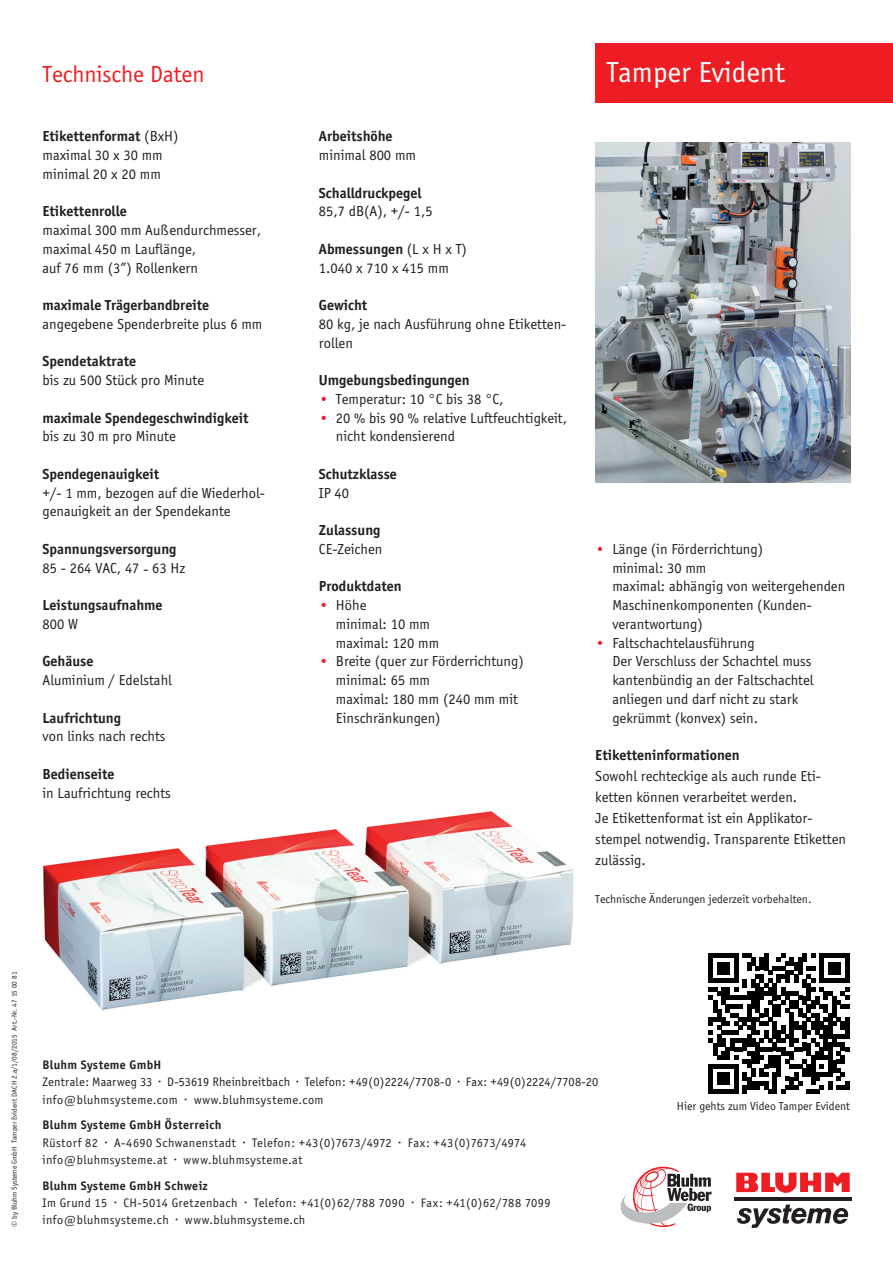
<style>
.page{position:relative;width:893px;height:1263px;background:#fff}
.page>*{position:absolute;margin:0;border:0;box-sizing:border-box;transform-origin:0 0}
.t1{font:30px "Officina Sans";color:#fff}
.t2{font:24px "Officina Sans";color:#ee1d23}
.t3{font:15px/18.8px "Officina Sans";color:#231f20}
.t4{font:700 15px "Officina Sans";color:#231f20}
.t5{font:12.75px/17.2px "Officina Sans";letter-spacing:.03em;color:#231f20}
.t6{font:700 12.75px "Officina Sans";letter-spacing:.025em;color:#231f20}
.t7{font:12px "Officina Sans";color:#231f20}
.t8{font:7.5px "Officina Sans";color:#231f20}
.s1{font-weight:700}
.s2{color:#ee1d23}
</style>
<div class="page">
<div style="left:595px;top:43px;width:298px;height:59px;background:#ee1d23"></div>
<hr style="left:734px;top:1197px;width:117px;height:4px;background:#231f20">
<svg style="left:737px;top:1204px;width:112px;height:24px"></svg>
<svg style="left:736px;top:1172px;width:114px;height:21px"></svg>
<svg style="left:620px;top:1167px;width:91px;height:60px"></svg>
<img style="left:595px;top:142px;width:255px;height:340px">
<img style="left:43px;top:811px;width:531px;height:200px">
<svg style="left:709px;top:953px;width:140px;height:141px"></svg>
<h2 class="t2" style="left:43px;top:60px;width:163px">Technische Daten</h2>
<p class="t3" style="left:43px;top:127px;width:138px"><span class="s1">Etikettenformat</span> (BxH) maximal 30 x 30 mm minimal 20 x 20 mm</p>
<p class="t4" style="left:43px;top:202px;width:86px">Etikettenrolle</p>
<p class="t3" style="left:43px;top:221px;width:220px">maximal 300 mm Außendurchmesser, maximal 450 m Lauflänge,<br>auf 76 mm (3”) Rollenkern</p>
<p class="t4" style="left:43px;top:296px;width:168px">maximale Trägerbandbreite</p>
<p class="t3" style="left:43px;top:315px;width:221px">angegebene Spenderbreite plus 6 mm</p>
<p class="t4" style="left:43px;top:352px;width:95px">Spendetaktrate</p>
<p class="t3" style="left:43px;top:371px;width:163px">bis zu 500 Stück pro Minute</p>
<p class="t4" style="left:43px;top:409px;width:207px">maximale Spendegeschwindigkeit</p>
<p class="t3" style="left:43px;top:427px;width:135px">bis zu 30 m pro Minute</p>
<p class="t4" style="left:43px;top:465px;width:118px">Spendegenauigkeit</p>
<p class="t3" style="left:43px;top:483px;width:224px">+/- 1 mm, bezogen auf die Wiederhol&shy;genauigkeit an der Spendekante</p>
<p class="t4" style="left:43px;top:540px;width:135px">Spannungsversorgung</p>
<p class="t3" style="left:43px;top:558px;width:144px">85 - 264 VAC, 47 - 63 Hz</p>
<p class="t4" style="left:43px;top:596px;width:122px">Leistungsaufnahme</p>
<p class="t3" style="left:43px;top:615px;width:37px">800 W</p>
<p class="t4" style="left:43px;top:652px;width:53px">Gehäuse</p>
<p class="t3" style="left:43px;top:671px;width:131px">Aluminium / Edelstahl</p>
<p class="t4" style="left:43px;top:709px;width:80px">Laufrichtung</p>
<p class="t3" style="left:43px;top:727px;width:125px">von links nach rechts</p>
<p class="t4" style="left:43px;top:765px;width:74px">Bedienseite</p>
<p class="t3" style="left:43px;top:783px;width:130px">in Laufrichtung rechts</p>
<p class="t4" style="left:319px;top:127px;width:75px">Arbeitshöhe</p>
<p class="t3" style="left:319px;top:146px;width:99px">minimal 800 mm</p>
<p class="t4" style="left:319px;top:184px;width:104px">Schalldruckpegel</p>
<p class="t3" style="left:319px;top:202px;width:115px">85,7 dB(A), +/- 1,5</p>
<p class="t3" style="left:319px;top:240px;width:150px"><span class="s1">Abmessungen</span> (L x H x T)<br>1.040 x 710 x 415 mm</p>
<p class="t4" style="left:319px;top:296px;width:50px">Gewicht</p>
<p class="t3" style="left:319px;top:315px;width:249px">80 kg, je nach Ausführung ohne Etiketten&shy;rollen</p>
<p class="t4" style="left:319px;top:371px;width:152px">Umgebungsbedingungen</p>
<p class="t3" style="left:319px;top:390px;width:186px"><span class="s2">•</span> Temperatur: 10 °C bis 38 °C,</p>
<p class="t3" style="left:336px;top:408px;width:233px;text-indent:-17px"><span class="s2">•</span> 20 % bis 90 % relative Luftfeuchtigkeit, nicht kondensierend</p>
<p class="t4" style="left:319px;top:465px;width:80px">Schutzklasse</p>
<p class="t3" style="left:319px;top:483px;width:32px">IP 40</p>
<p class="t4" style="left:319px;top:521px;width:63px">Zulassung</p>
<p class="t3" style="left:319px;top:540px;width:65px">CE-Zeichen</p>
<p class="t4" style="left:319px;top:577px;width:84px">Produktdaten</p>
<p class="t3" style="left:336px;top:596px;width:105px;text-indent:-17px"><span class="s2">•</span> Höhe<br>minimal: 10 mm maximal: 120 mm</p>
<p class="t3" style="left:319px;top:652px;width:206px"><span class="s2">•</span> Breite (quer zur Förderrichtung)</p>
<p class="t3" style="left:336px;top:671px;width:96px">minimal: 65 mm</p>
<p class="t3" style="left:336px;top:690px;width:184px">maximal: 180 mm (240 mm mit</p>
<p class="t3" style="left:319px;top:708px;width:123px">Einschränkungen)</p>
<h1 class="t1" style="left:607px;top:56px;width:180px">Tamper Evident</h1>
<p class="t3" style="left:612px;top:540px;width:234px;text-indent:-17px"><span class="s2">•</span> Länge (in Förderrichtung)<br>minimal: 30 mm<br>maximal: abhängig von weitergehenden<br>Maschinenkomponenten (Kunden&shy;verantwortung)</p>
<p class="t3" style="left:612px;top:633px;width:203px;text-indent:-17px"><span class="s2">•</span> Faltschachtelausführung<br>Der Verschluss der Schachtel muss kantenbündig an der Faltschachtel anliegen und darf nicht zu stark gekrümmt (konvex) sein.</p>
<p class="t4" style="left:595px;top:746px;width:146px">Etiketteninformationen</p>
<p class="t3" style="left:595px;top:766px;width:252px;line-height:21px">Sowohl rechteckige als auch runde Eti&shy;ketten können verarbeitet werden.<br>Je Etikettenformat ist ein Applikator&shy;stempel notwendig. Transparente Etiketten zulässig.</p>
<p class="t7" style="left:595px;top:892px;width:218px">Technische Änderungen jederzeit vorbehalten.</p>
<p class="t8" style="left:10px;top:1227px;width:256px;rotate:-90deg">© by Bluhm Systeme GmbH Tamper Evident DACH 2.a/1/08/2015 Art.-N r. 47 15 00 81</p>
<p class="t6" style="left:43px;top:1057px;width:120px">Bluhm Systeme GmbH</p>
<p class="t5" style="left:43px;top:1074px;width:557px">Zentrale: Maarweg 33 · D-53619 Rheinbreitbach · Telefon: +49(0)2224/7708-0 · Fax: +49(0)2224/7708-20 info@bluhmsysteme.com · www.bluhmsysteme.com</p>
<p class="t6" style="left:43px;top:1117px;width:181px">Bluhm Systeme GmbH Österreich</p>
<p class="t5" style="left:43px;top:1134px;width:485px">Rüstorf 82 · A-4690 Schwanenstadt · Telefon: +43(0)7673/4972 · Fax: +43(0)7673/4974 info@bluhmsysteme.at · www.bluhmsysteme.at</p>
<p class="t6" style="left:43px;top:1178px;width:167px">Bluhm Systeme GmbH Schweiz</p>
<p class="t5" style="left:43px;top:1194px;width:510px">Im Grund 15 · CH-5014 Gretzenbach · Telefon: +41(0)62/788 7090 · Fax: +41(0)62/788 7099 info@bluhmsysteme.ch · www.bluhmsysteme.ch</p>
<p class="t7" style="left:677px;top:1100px;width:175px">Hier gehts zum Video Tamper Evident</p>
</div>
